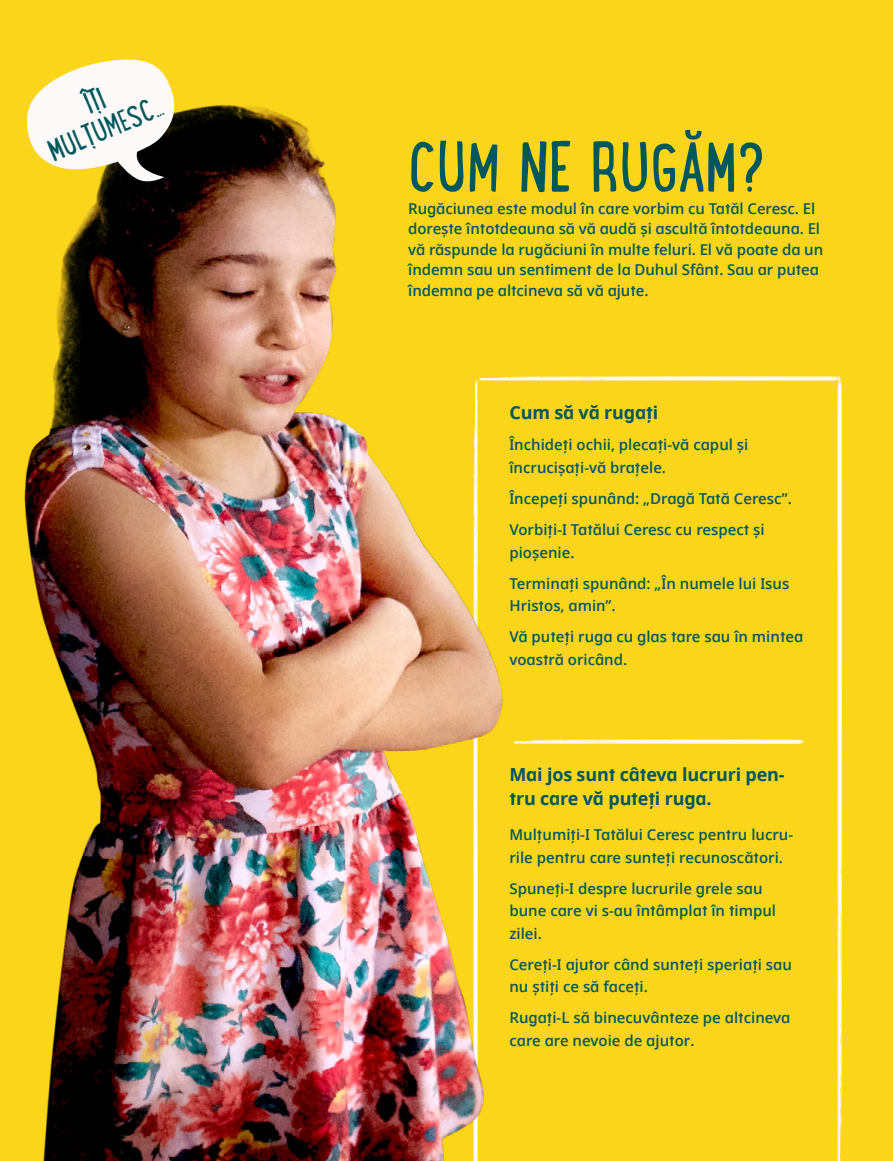
<style>
.page{position:relative;width:893px;height:1161px;background:#fad51a}
.page>*{position:absolute;margin:0;border:0;box-sizing:border-box;transform-origin:0 0}
.h1_lunchbox{font:75px "Lunch Box";color:#00585e}
.p3_label_Lunchbox{font:33px/30px "Lunch Box";color:#00585e;text-align:center}
.h2_-bottom_title{font:700 18px/24px "Dots Solidlds Lat";letter-spacing:-.01em;color:#00585e}
.p1_decimal-1{font:600 15px/22.5px "Dots Solidlds Lat";color:#00585e}
</style>
<div class="page">
<svg style="left:517px;top:375px;width:325px;height:786px"></svg>
<img style="left:24px;top:105px;width:493px;height:1056px">
<svg style="left:25px;top:59px;width:153px;height:125px"></svg>
<p class="p3_label_Lunchbox" style="left:32px;top:109px;width:124px;rotate:-23deg">ÎȚI<br>MULȚUMESC…</p>
<p class="h1_lunchbox" style="left:408px;top:115px;width:358px">CUM NE RUGĂM?</p>
<p class="p1_decimal-1" style="left:408px;top:198px;width:417px;line-height:20.5px">Rugăciunea este modul în care vorbim cu Tatăl Ceresc. El dorește întotdeauna să vă audă și ascultă întotdeauna. El vă răspunde la rugăciuni în multe feluri. El vă poate da un îndemn sau un sentiment de la Duhul Sfânt. Sau ar putea îndemna pe altcineva să vă ajute.</p>
<p class="h2_-bottom_title" style="left:509px;top:401px;width:150px">Cum să vă rugați</p>
<p class="p1_decimal-1" style="left:509px;top:434px;width:240px">Închideți ochii, plecați-vă capul și încrucișați-vă brațele.</p>
<p class="p1_decimal-1" style="left:509px;top:487px;width:284px">Începeți spunând: „Dragă Tată Ceresc”.</p>
<p class="p1_decimal-1" style="left:509px;top:518px;width:257px">Vorbiți-I Tatălui Ceresc cu respect și pioșenie.</p>
<p class="p1_decimal-1" style="left:509px;top:572px;width:281px">Terminați spunând: „În numele lui Isus<br>Hristos, amin”.</p>
<p class="p1_decimal-1" style="left:509px;top:625px;width:295px">Vă puteți ruga cu glas tare sau în mintea voastră oricând.</p>
<p class="h2_-bottom_title" style="left:509px;top:762px;width:277px">Mai jos sunt câteva lucruri pen&shy;tru care vă puteți ruga.</p>
<p class="p1_decimal-1" style="left:509px;top:823px;width:285px">Mulțumiți-I Tatălui Ceresc pentru lucru&shy;rile pentru care sunteți recunoscători.</p>
<p class="p1_decimal-1" style="left:509px;top:877px;width:268px">Spuneți-I despre lucrurile grele sau bune care vi s-au întâmplat în timpul zilei.</p>
<p class="p1_decimal-1" style="left:509px;top:953px;width:284px">Cereți-I ajutor când sunteți speriați sau nu știți ce să faceți.</p>
<p class="p1_decimal-1" style="left:509px;top:1006px;width:282px">Rugați-L să binecuvânteze pe altcineva care are nevoie de ajutor.</p>
</div>
